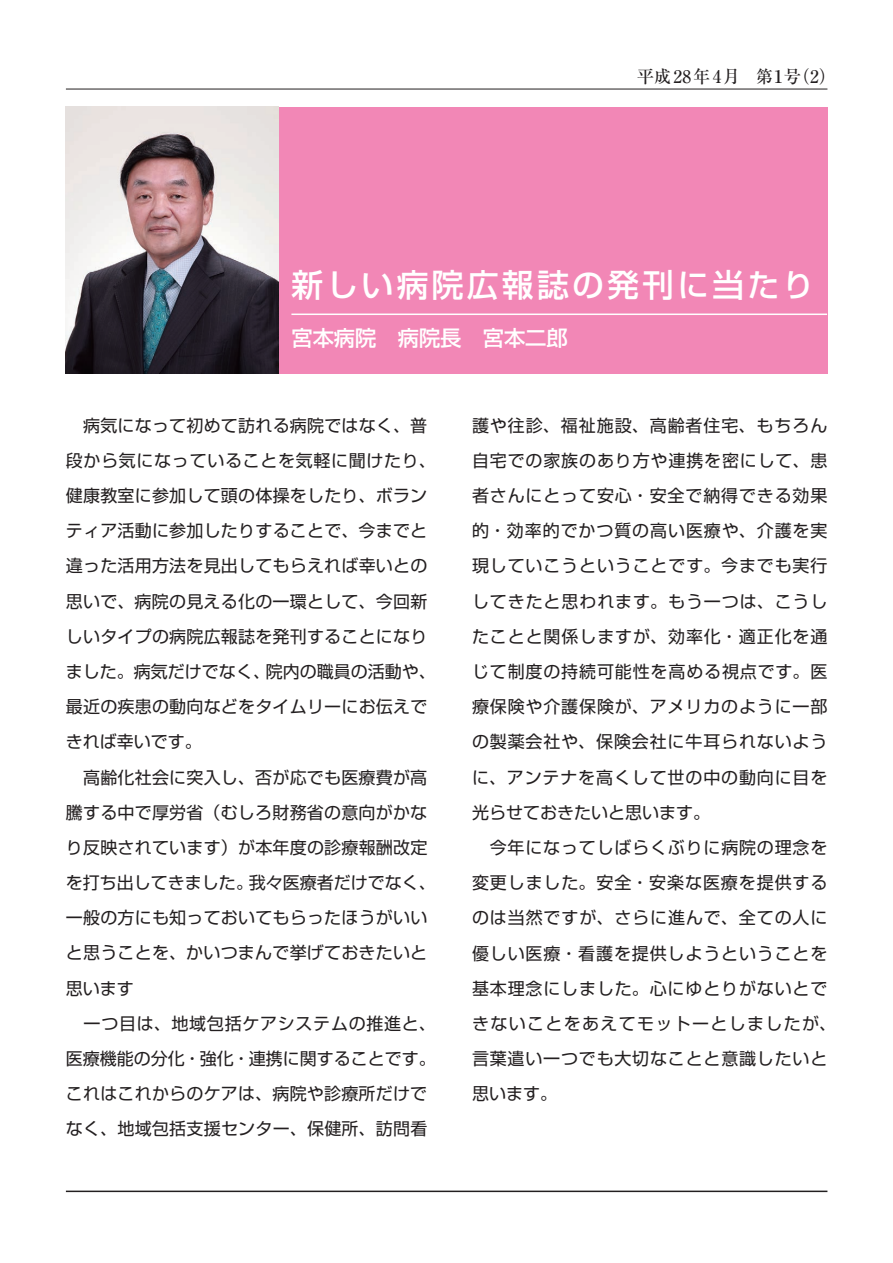
<style>
.page{position:relative;width:893px;height:1263px;background:#fff}
.page>*{position:absolute;margin:0;border:0;box-sizing:border-box;transform-origin:0 0}
.t1{font:500 31.95px "Shin Go Pro";letter-spacing:.1em;color:#fff}
.t2{font:500 21.3px "Shin Go Pro";color:#fff}
.t3{font:500 17.4px "Ryumin Pro";letter-spacing:.035em;color:#231f20}
.t4{font:16.95px/35.2px "Shin Go Pro";letter-spacing:.015em;color:#231f20}
.t5{font:16.95px/35.2px "Shin Go Pro";letter-spacing:.04em;color:#231f20}
</style>
<div class="page">
<hr style="left:66px;top:89px;width:761px;height:1px;background:#231f20">
<hr style="left:66px;top:1190px;width:761px;height:2px;background:#231f20">
<div style="left:279px;top:107px;width:548px;height:266px;background:#f287b6"></div>
<img style="left:66px;top:106px;width:213px;height:268px">
<hr style="left:291px;top:314px;width:536px;height:1px;background:#fff">
<p class="t3" style="left:637px;top:63px;width:201px">平成28年4月　第１号（2）</p>
<h1 class="t1" style="left:291px;top:258px;width:524px">新しい病院広報誌の発刊に当たり</h1>
<p class="t2" style="left:291px;top:320px;width:278px">宮本病院　病院長　宮本二郎</p>
<p class="t4" style="left:66px;top:405px;width:372px">　病気になって初めて訪れる病院ではなく、普段から気になっていることを気軽に聞けたり、健康教室に参加して頭の体操をしたり、ボランティア活動に参加したりすることで、今までと違った活用方法を見出してもらえれば幸いとの思いで、病院の見える化の一環として、今回新しいタイプの病院広報誌を発刊することになりました。病気だけでなく、院内の職員の活動や、最近の疾患の動向などをタイムリーにお伝えできれば幸いです。<br>　高齢化社会に突入し、否が応でも医療費が高騰する中で厚労省（むしろ財務省の意向がかなり反映されています）が本年度の診療報酬改定を打ち出してきました。我々医療者だけでなく、一般の方にも知っておいてもらったほうがいいと思うことを、かいつまんで挙げておきたいと思います<br>　一つ目は、地域包括ケアシステムの推進と、医療機能の分化・強化・連携に関することです。これはこれからのケアは、病院や診療所だけでなく、地域包括支援センター、保健所、訪問看</p>
<p class="t5" style="left:472px;top:406px;width:366px">護や往診、福祉施設、高齢者住宅、もちろん自宅での家族のあり方や連携を密にして、患者さんにとって安心・安全で納得できる効果的・効率的でかつ質の高い医療や、介護を実現していこうということです。今までも実行してきたと思われます。もう一つは、こうしたことと関係しますが、効率化・適正化を通じて制度の持続可能性を高める視点です。医療保険や介護保険が、アメリカのように一部の製薬会社や、保険会社に牛耳られないように、アンテナを高くして世の中の動向に目を光らせておきたいと思います。<br>　今年になってしばらくぶりに病院の理念を変更しました。安全・安楽な医療を提供するのは当然ですが、さらに進んで、全ての人に優しい医療・看護を提供しようということを基本理念にしました。心にゆとりがないとできないことをあえてモットーとしましたが、言葉遣い一つでも大切なことと意識したいと思います。</p>
</div>
